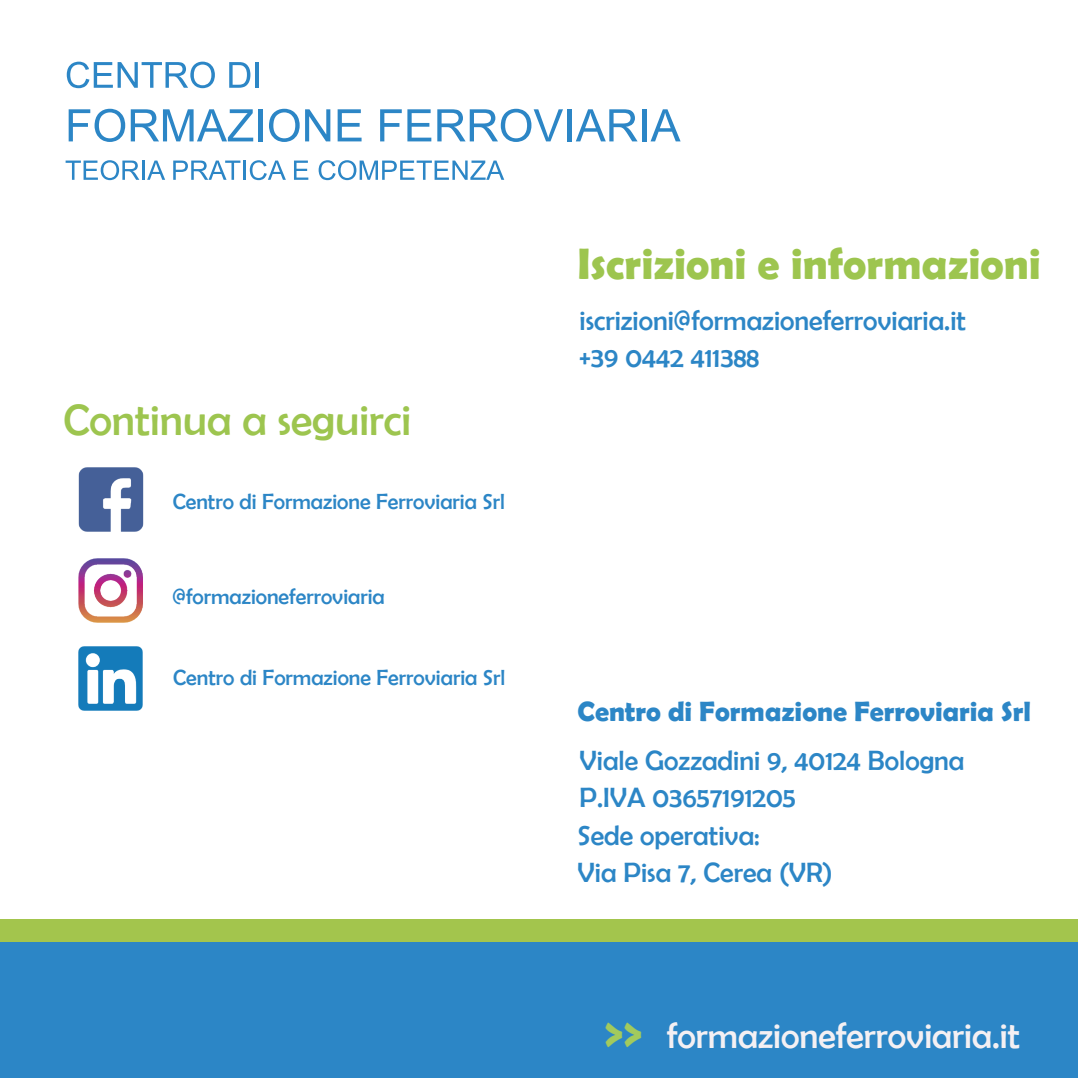
<style>
.page{position:relative;width:1078px;height:1078px;background:#fff}
.page>*{position:absolute;margin:0;border:0;box-sizing:border-box;transform-origin:0 0}
.t1{font:700 44px "Berlin Sans FB Demi";color:#9dc54f}
.t2{font:44px "Berlin Sans FB";color:#9dc54f}
.t3{font:36px "Berlin Sans FB";color:#f4f0f3}
.t4{font:28px/37.6px "Berlin Sans FB";color:#2c86c6}
.t5{font:700 28px "Berlin Sans FB Demi";color:#2c86c6}
.t6{font:22px "Berlin Sans FB";color:#2c86c6}
.s1{font-family:"Berlin Sans FB Demi";font-weight:700;font-size:48px;color:#a2ca5d}
</style>
<div class="page">
<div style="left:0;top:932px;width:1077px;height:145px;background:#2c86c6"></div>
<div style="left:0;top:918px;width:1077px;height:22px;background:#a3c54d"></div>
<svg style="left:67px;top:62px;width:148px;height:26px"></svg>
<svg style="left:229px;top:62px;width:21px;height:26px"></svg>
<hr style="left:256px;top:62px;width:3px;height:26px;background:#2c86c6">
<svg style="left:69px;top:109px;width:56px;height:33px"></svg>
<svg style="left:131px;top:109px;width:122px;height:32px"></svg>
<div style="left:258px;top:109px;width:5px;height:32px;background:#2c86c6"></div>
<svg style="left:269px;top:109px;width:30px;height:33px"></svg>
<svg style="left:305px;top:109px;width:25px;height:32px"></svg>
<svg style="left:337px;top:109px;width:24px;height:32px"></svg>
<svg style="left:380px;top:109px;width:21px;height:32px"></svg>
<svg style="left:407px;top:109px;width:24px;height:32px"></svg>
<svg style="left:437px;top:109px;width:126px;height:33px"></svg>
<hr style="left:567px;top:109px;width:4px;height:32px;background:#2c86c6">
<svg style="left:576px;top:109px;width:61px;height:32px"></svg>
<hr style="left:642px;top:109px;width:4px;height:32px;background:#2c86c6">
<svg style="left:650px;top:109px;width:30px;height:32px"></svg>
<svg style="left:66px;top:160px;width:73px;height:20px"></svg>
<hr style="left:142px;top:160px;width:3px;height:20px;background:#2c86c6">
<svg style="left:147px;top:160px;width:18px;height:20px"></svg>
<svg style="left:173px;top:160px;width:67px;height:20px"></svg>
<hr style="left:243px;top:160px;width:3px;height:20px;background:#2c86c6">
<svg style="left:250px;top:160px;width:36px;height:20px"></svg>
<svg style="left:294px;top:160px;width:14px;height:20px"></svg>
<svg style="left:318px;top:160px;width:186px;height:20px"></svg>
<img style="left:78px;top:467px;width:66px;height:65px">
<img style="left:78px;top:558px;width:65px;height:65px">
<img style="left:78px;top:646px;width:65px;height:65px">
<h1 class="t2" style="left:63px;top:395px;width:349px">Continua a seguirci</h1>
<p class="t6" style="left:173px;top:489px;width:333px">Centro di Formazione Ferroviaria Srl</p>
<p class="t6" style="left:172px;top:583px;width:214px">@formazioneferroviaria</p>
<p class="t6" style="left:173px;top:665px;width:333px">Centro di Formazione Ferroviaria Srl</p>
<h1 class="t1" style="left:577px;top:238px;width:464px">Iscrizioni e informazioni</h1>
<p class="t4" style="left:579px;top:301px;width:388px">iscrizioni@formazioneferroviaria.it +39 0442 411388</p>
<p class="t5" style="left:577px;top:694px;width:454px">Centro di Formazione Ferroviaria Srl</p>
<p class="t4" style="left:577px;top:741px;width:388px">Viale Gozzadini 9, 40124 Bologna<br>P.IVA 03657191205<br>Sede operativa:<br>Via Pisa 7, Cerea (VR)</p>
<p class="t3" style="left:604px;top:1015px;width:417px"><span class="s1">&gt;&gt;</span> formazioneferroviaria.it</p>
</div>
